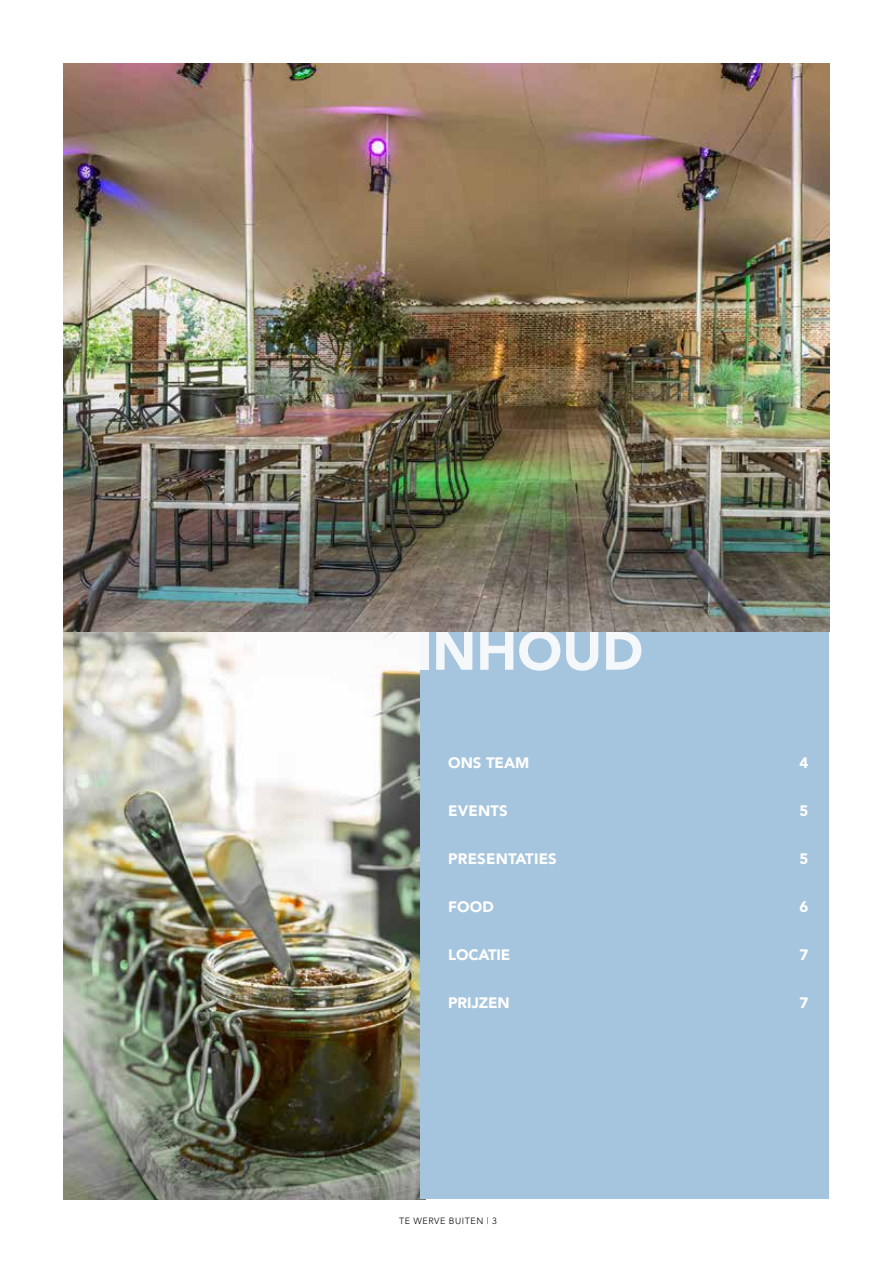
<style>
.page{position:relative;width:893px;height:1263px;background:#fff}
.page>*{position:absolute;margin:0;border:0;box-sizing:border-box;transform-origin:0 0}
.t1{font:900 54px "Avenir";color:#fff}
.t2{font:900 15px "Avenir";color:#fff}
.t3{font:300 9px "Avenir";letter-spacing:.06em;color:#000}
</style>
<div class="page">
<img style="left:64px;top:631px;width:356px;height:568px">
<div style="left:420px;top:631px;width:409px;height:568px;background:#a5c4de"></div>
<img style="left:64px;top:64px;width:765px;height:567px">
<h1 class="t1" style="left:416px;top:618px;width:228px">INHOUD</h1>
<p class="t2" style="left:448px;top:754px;width:83px">ONS TEAM</p>
<p class="t2" style="left:799px;top:754px;width:10px">4</p>
<p class="t2" style="left:448px;top:802px;width:61px">EVENTS</p>
<p class="t2" style="left:799px;top:802px;width:10px">5</p>
<p class="t2" style="left:448px;top:850px;width:110px">PRESENTATIES</p>
<p class="t2" style="left:799px;top:850px;width:10px">5</p>
<p class="t2" style="left:448px;top:898px;width:47px">FOOD</p>
<p class="t2" style="left:799px;top:898px;width:10px">6</p>
<p class="t2" style="left:448px;top:946px;width:64px">LOCATIE</p>
<p class="t2" style="left:799px;top:946px;width:10px">7</p>
<p class="t2" style="left:448px;top:994px;width:63px">PRIJZEN</p>
<p class="t2" style="left:799px;top:994px;width:10px">7</p>
<p class="t3" style="left:399px;top:1216px;width:99px">TE WERVE BUITEN | 3</p>
</div>
